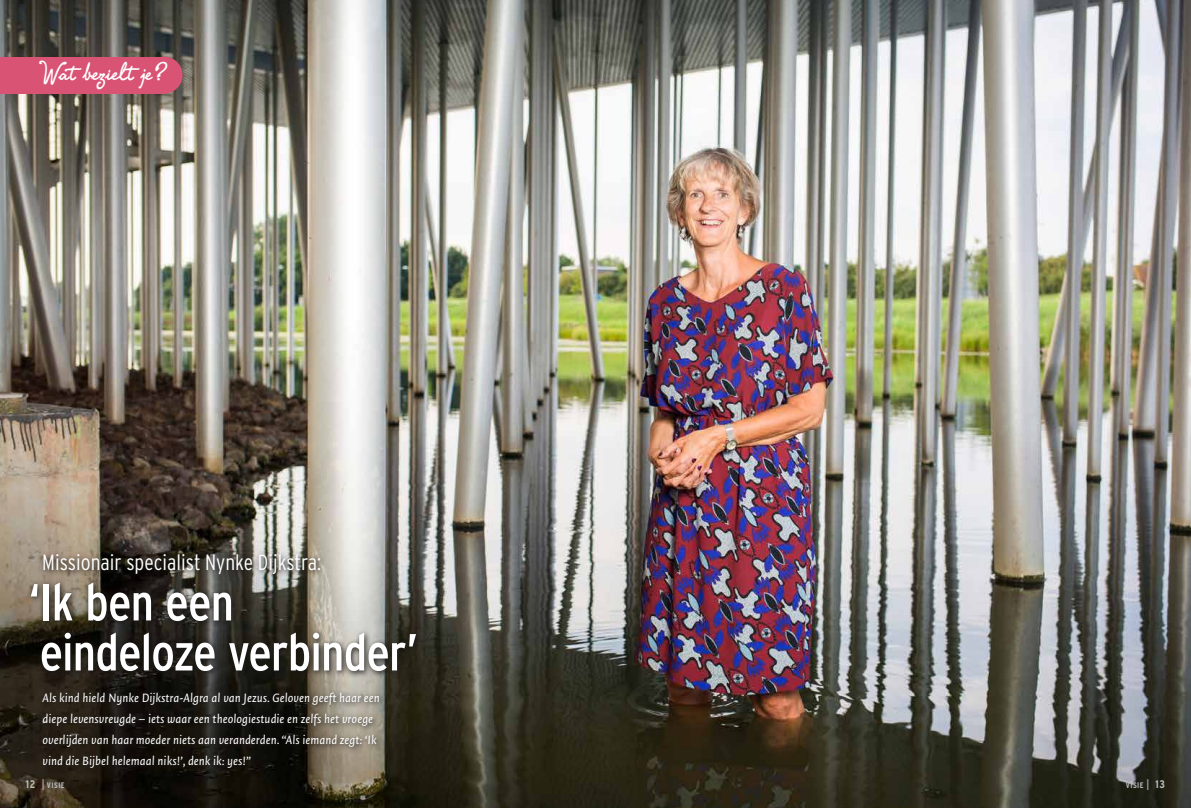
<style>
.page{position:relative;width:1191px;height:808px;background:#fff}
.page>*{position:absolute;margin:0;border:0;box-sizing:border-box;transform-origin:0 0}
.t1{font:condensed 52px/50px "Interstate";letter-spacing:-.015em;color:#fff}
.t2{font:26px "PR8 Charade";color:#fff}
.t3{font:300 condensed 22px "Interstate";color:#fff}
.t4{font:italic 13px/21px "Quadraat Sans";color:#fff}
.t5{font:700 condensed 8px "Interstate";letter-spacing:.06em;color:#bbbcbc}
.s1{font-size:11px}
.s2{font-size:11px;color:#9c9c9d}
</style>
<div class="page">
<img style="left:0;top:0;width:1191px;height:808px">
<svg style="left:27px;top:550px;width:396px;height:128px;background:#4f4b43"></svg>
<svg style="left:38px;top:689px;width:348px;height:86px;background:#322d25"></svg>
<div style="left:0;top:57px;width:164px;height:37px;background:#d85374"></div>
<div style="left:146px;top:57px;width:37px;height:37px;background:#d85374;border-radius:50%"></div>
<h2 class="t2" style="left:35px;top:55px;width:133px">Wat bezielt je?</h2>
<h3 class="t3" style="left:42px;top:549px;width:280px">Missionair specialist Nynke Dijkstra:</h3>
<h1 class="t1" style="left:28px;top:577px;width:392px">‘Ik ben een eindeloze verbinder’</h1>
<p class="t4" style="left:43px;top:688px;width:339px">Als kind hield Nynke Dijkstra-Algra al van Jezus. Geloven geeft haar een diepe levensvreugde – iets waar een theologiestudie en zelfs het vroege overlijden van haar moeder niets aan veranderden. “Als iemand zegt: ‘Ik vind die Bijbel helemaal niks!’, denk ik: yes!”</p>
<p class="t5" style="left:26px;top:781px;width:40px"><span class="s1">12</span> <span class="s2">|</span> VISIE</p>
<p class="t5" style="left:1125px;top:781px;width:41px">VISIE <span class="s2">|</span> <span class="s1">13</span></p>
</div>
